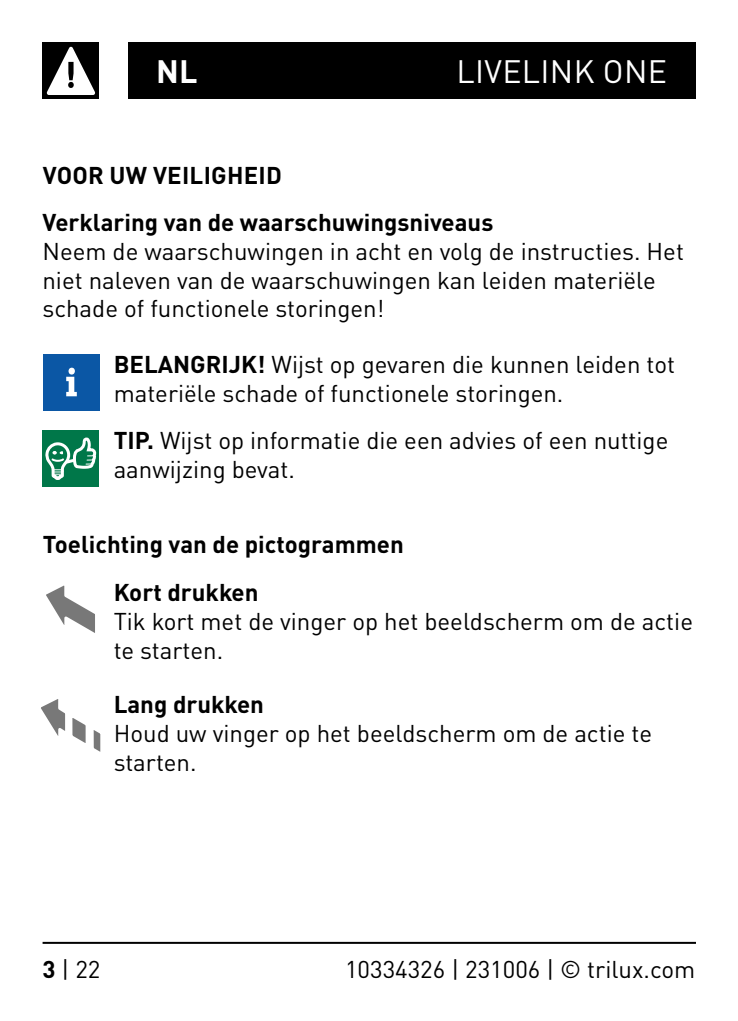
<style>
.page{position:relative;width:738px;height:1021px;background:#fff}
.page>*{position:absolute;margin:0;border:0;box-sizing:border-box;transform-origin:0 0}
.t1{font:32px "DIN Pro";letter-spacing:.01em;color:#fff}
.t2{font:700 32px "DIN Pro";color:#fff}
.t3{font:24px/28.8px "DIN Pro";color:#000}
.t4{font:700 24px/46.8px "DIN Pro";color:#000}
.s1{font-weight:700}
</style>
<div class="page">
<div style="left:128px;top:43px;width:566px;height:56px;background:#000"></div>
<hr style="left:43px;top:941px;width:652px;height:2px;background:#000">
<div style="left:43px;top:43px;width:56px;height:56px;background:#000"></div>
<svg style="left:47px;top:47px;width:48px;height:48px"></svg>
<div style="left:42px;top:430px;width:57px;height:57px;background:#007749"></div>
<div style="left:43px;top:354px;width:56px;height:57px;background:#0b57a5"></div>
<svg style="left:45px;top:368px;width:52px;height:112px"></svg>
<svg style="left:46px;top:585px;width:49px;height:48px"></svg>
<svg style="left:41px;top:699px;width:60px;height:53px"></svg>
<h1 class="t2" style="left:156px;top:47px;width:43px">NL</h1>
<h1 class="t1" style="left:456px;top:47px;width:212px">LIVELINK ONE</h1>
<p class="t4" style="left:42px;top:151px;width:452px">VOOR UW VEILIGHEID<br>Verklaring van de waarschuwingsniveaus</p>
<p class="t3" style="left:42px;top:235px;width:642px">Neem de waarschuwingen in acht en volg de instructies. Het niet naleven van de waarschuwingen kan leiden materiële schade of functionele storingen!</p>
<p class="t3" style="left:114px;top:348px;width:562px"><span class="s1">BELANGRIJK!</span> Wijst op gevaren die kunnen leiden tot materiële schade of functionele storingen.</p>
<p class="t3" style="left:114px;top:424px;width:555px"><span class="s1">TIP.</span> Wijst op informatie die een advies of een nuttige aanwijzing bevat.</p>
<p class="t4" style="left:43px;top:519px;width:362px">Toelichting van de pictogrammen</p>
<p class="t4" style="left:114px;top:568px;width:146px">Kort drukken</p>
<p class="t3" style="left:114px;top:605px;width:580px">Tik kort met de vinger op het beeldscherm om de actie te starten.</p>
<p class="t4" style="left:114px;top:679px;width:152px">Lang drukken</p>
<p class="t3" style="left:114px;top:717px;width:539px">Houd uw vinger op het beeldscherm om de actie te starten.</p>
<p class="t3" style="left:43px;top:953px;width:59px"><span class="s1">3</span> | 22</p>
<p class="t3" style="left:345px;top:953px;width:351px">10334326 | 231006 | © trilux.com</p>
</div>
